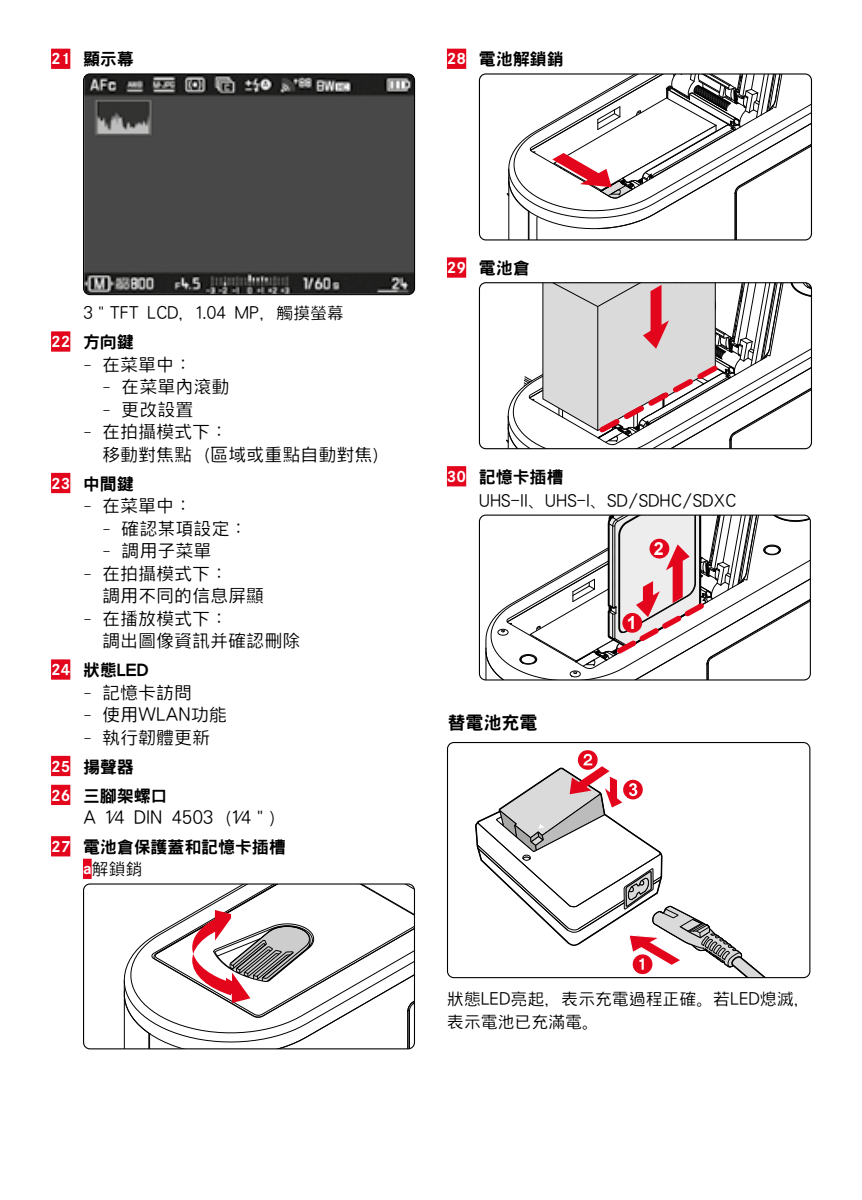
<style>
.page{position:relative;width:862px;height:1200px;background:#fff}
.page>*{position:absolute;margin:0;border:0;box-sizing:border-box;transform-origin:0 0}
.t1{font:300 18px/22.5px "Han Wang Hei";color:#000}
.t2{font:800 18px "Han Wang Hei";color:#000}
.t3{font:700 18px "Arial";color:#fff}
.t4{font:300 16.88px/28.8px "Han Wang Hei";color:#000}
.t5{font:800 16.88px/28.8px "Han Wang Hei";color:#000}
.s1{font-family:"Corporate S";font-weight:700;color:#fff}
.s2{font-weight:800}
.s3{font-family:"Corporate S"}
.s4{font-family:"Corporate S";font-weight:400}
.s5{font-weight:300}
.s6{font-family:"Corporate S";font-size:19.12px}
</style>
<div class="page">
<div style="left:51px;top:49px;width:19px;height:20px;background:#e3051b"></div>
<div style="left:51px;top:331px;width:19px;height:20px;background:#e3051b"></div>
<div style="left:51px;top:473px;width:19px;height:20px;background:#e3051b"></div>
<div style="left:51px;top:659px;width:19px;height:20px;background:#e3051b"></div>
<div style="left:51px;top:755px;width:19px;height:21px;background:#e3051b"></div>
<div style="left:51px;top:784px;width:19px;height:20px;background:#e3051b"></div>
<div style="left:51px;top:836px;width:19px;height:20px;background:#e3051b"></div>
<div style="left:83px;top:858px;width:9px;height:20px;background:#e3051b"></div>
<img style="left:85px;top:75px;width:328px;height:218px">
<div style="left:83px;top:73px;width:332px;height:222px;border:1px solid #000;border-radius:6px"></div>
<svg style="left:124px;top:883px;width:290px;height:165px"></svg>
<div style="left:446px;top:49px;width:20px;height:20px;background:#e3051b"></div>
<div style="left:446px;top:257px;width:20px;height:20px;background:#e3051b"></div>
<div style="left:446px;top:466px;width:20px;height:20px;background:#e3051b"></div>
<svg style="left:506px;top:74px;width:305px;height:166px"></svg>
<svg style="left:505px;top:283px;width:306px;height:165px"></svg>
<div style="left:478px;top:514px;width:332px;height:166px;border:1px solid #000;border-radius:6px"></div>
<svg style="left:485px;top:515px;width:324px;height:164px"></svg>
<svg style="left:475px;top:750px;width:334px;height:227px"></svg>
<div style="left:446px;top:741px;width:364px;height:236px;border:1px solid #000;border-radius:6px"></div>
<p class="t5" style="left:51px;top:45px;width:84px"><span class="s1">21</span> 顯示幕</p>
<p class="t5" style="left:446px;top:45px;width:118px"><span class="s1">28</span> 電池解鎖銷</p>
<p class="t4" style="left:51px;top:299px;width:294px;text-indent:32px">3”TFT LCD，1.04 MP，觸摸螢幕<br><span class="s1">22</span> <span class="s2">方向鍵</span></p>
<p class="t1" style="left:83px;top:353px;width:111px"><span class="s3">–</span> 在菜單中：</p>
<p class="t1" style="left:102px;top:375px;width:129px"><span class="s3">–</span> 在菜單內滾動</p>
<p class="t1" style="left:102px;top:398px;width:93px"><span class="s3">–</span> 更改設置</p>
<p class="t1" style="left:102px;top:420px;width:290px;text-indent:-19px"><span class="s3">–</span> 在拍攝模式下：<br>移動對焦點（區域或重點自動對焦）</p>
<p class="t5" style="left:51px;top:469px;width:84px"><span class="s1">23</span> 中間鍵</p>
<p class="t1" style="left:83px;top:494px;width:111px"><span class="s3">–</span> 在菜單中：</p>
<p class="t1" style="left:102px;top:517px;width:147px"><span class="s3">–</span> 確認某項設定：</p>
<p class="t1" style="left:102px;top:539px;width:111px"><span class="s3">–</span> 調用子菜單</p>
<p class="t1" style="left:102px;top:562px;width:164px;text-indent:-19px"><span class="s3">–</span> 在拍攝模式下：<br>調用不同的信息屏顯</p>
<p class="t1" style="left:102px;top:607px;width:200px;text-indent:-19px"><span class="s3">–</span> 在播放模式下：<br>調出圖像資訊并確認刪除</p>
<p class="t5" style="left:51px;top:655px;width:99px"><span class="s1">24</span> 狀態LED</p>
<p class="t1" style="left:83px;top:681px;width:111px"><span class="s3">–</span> 記憶卡訪問</p>
<p class="t1" style="left:83px;top:703px;width:145px"><span class="s3">–</span> 使用WLAN功能</p>
<p class="t1" style="left:83px;top:726px;width:129px"><span class="s3">–</span> 執行韌體更新</p>
<p class="t5" style="left:51px;top:752px;width:118px"><span class="s1">25</span> 揚聲器<br><span class="s1">26</span> 三腳架螺口</p>
<p class="t1" style="left:83px;top:806px;width:206px">A 1<span class="s4">⁄</span>4 DIN 4503（1<span class="s4">⁄</span>4”）</p>
<p class="t5" style="left:83px;top:835px;width:204px;line-height:22.5px;text-indent:-32px"><span class="s1">27</span> 電池倉保護蓋和記憶卡插槽<span class="s1">a</span><span class="s5">解鎖銷</span></p>
<p class="t5" style="left:446px;top:254px;width:84px"><span class="s1">29</span> 電池倉</p>
<p class="t4" style="left:478px;top:465px;width:258px;line-height:23.6px;text-indent:-32px"><span class="s1">30</span> <span class="s2">記憶卡插槽<br></span>UHS-II、UHS-I、SD<span class="s6">/</span>SDHC<span class="s6">/</span>SDXC</p>
<p class="t2" style="left:447px;top:713px;width:91px">替電池充電</p>
<p class="t3" style="left:653px;top:536px;width:12px">2</p>
<p class="t3" style="left:626px;top:610px;width:12px">1</p>
<p class="t4" style="left:446px;top:987px;width:365px;line-height:22.5px">狀態LED亮起，表示充電過程正確。若LED熄滅，表示電池已充滿電。</p>
</div>
